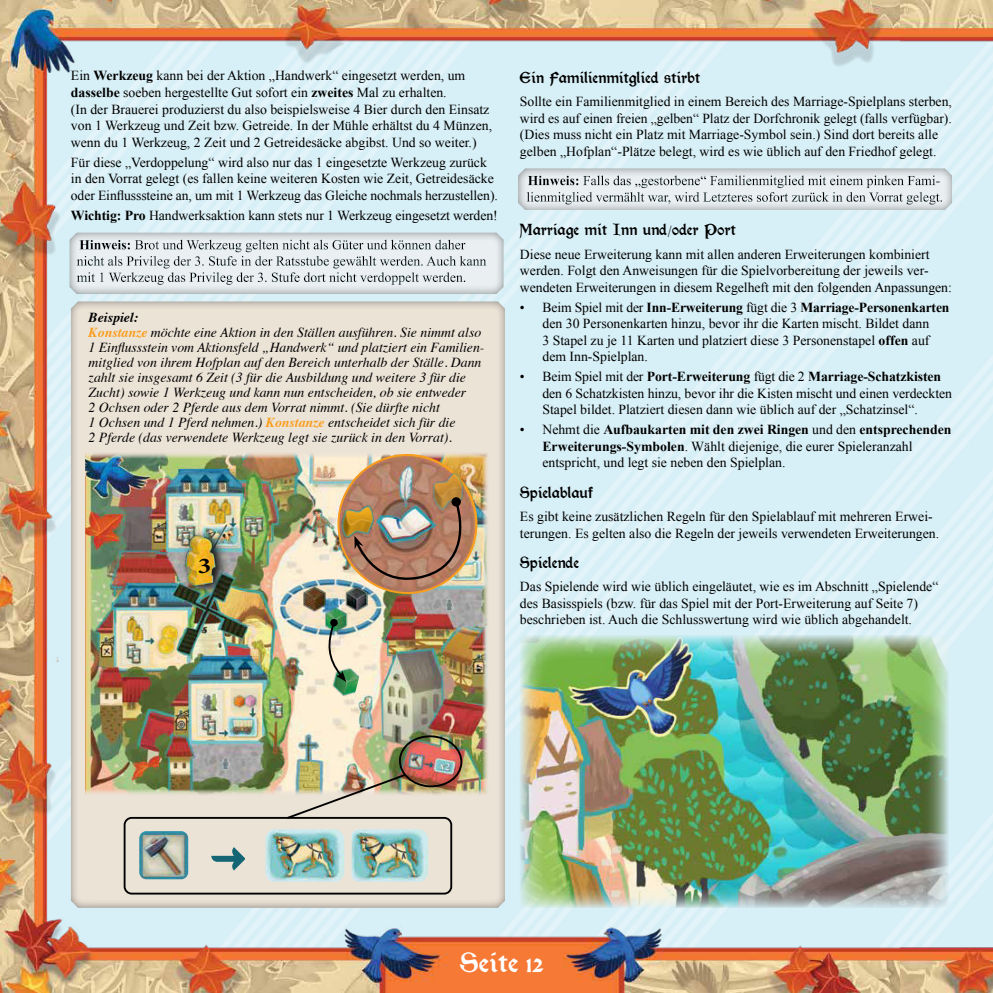
<style>
.page{position:relative;width:993px;height:993px;background:#fff}
.page>*{position:absolute;margin:0;border:0;box-sizing:border-box;transform-origin:0 0}
.t1{font:900 30px "Morris Roman";color:#fff;scale:1.1 1}
.t2{font:700 22.5px "Minion Pro";color:#000;scale:1.2 1}
.t3{font:900 17.5px "Morris Roman";color:#000}
.t4{font:13.75px/16.5px "Times New Roman";color:#000}
.t5{font:italic 13.75px/15px "Times";color:#000}
.s1{font-weight:700}
.s2{font-weight:700;color:#f99d1c}
.s3{font-size:22.5px}
</style>
<div class="page">
<img style="left:0;top:0;width:900px;height:992px">
<svg style="left:70px;top:300px;width:435px;height:608px;fill:#ece3d7"></svg>
<img style="left:85px;top:451px;width:403px;height:344px">
<div style="left:180px;top:527px;width:50px;height:70px;background:#000;opacity:.94"></div>
<img style="left:182px;top:534px;width:37px;height:54px">
<div style="left:124px;top:816px;width:328px;height:78px;border:2px solid #000;border-radius:7px"></div>
<div style="left:393px;top:727px;width:78px;height:67px;background:#000;opacity:.75"></div>
<img style="left:285px;top:733px;width:178px;height:87px">
<img style="left:520px;top:635px;width:380px;height:272px">
<svg style="left:68px;top:230px;width:447px;height:64px;fill:#e2eff1"></svg>
<svg style="left:517px;top:167px;width:383px;height:43px"></svg>
<img style="left:338px;top:455px;width:138px;height:137px">
<img style="left:337px;top:504px;width:17px;height:36px">
<img style="left:426px;top:470px;width:44px;height:42px">
<svg style="left:451px;top:497px;width:10px;height:9px"></svg>
<img style="left:354px;top:499px;width:111px;height:89px">
<img style="left:265px;top:828px;width:79px;height:53px">
<img style="left:351px;top:828px;width:77px;height:53px">
<img style="left:139px;top:830px;width:49px;height:49px">
<svg style="left:211px;top:846px;width:34px;height:24px"></svg>
<img style="left:900px;top:0;width:92px;height:992px">
<img style="left:328px;top:664px;width:32px;height:35px">
<img style="left:325px;top:608px;width:22px;height:24px">
<img style="left:346px;top:586px;width:22px;height:25px">
<img style="left:304px;top:586px;width:21px;height:25px">
<svg style="left:327px;top:618px;width:19px;height:63px"></svg>
<p class="t4" style="left:71px;top:69px;width:422px">Ein <span class="s1">Werkzeug</span> kann bei der Aktion „Handwerk“ eingesetzt werden, um <span class="s1">dasselbe</span> soeben hergestellte Gut sofort ein <span class="s1">zweites</span> Mal zu erhalten.<br>(In der Brauerei produzierst du also beispielsweise 4 Bier durch den Einsatz von 1 Werkzeug und Zeit bzw. Getreide. In der Mühle erhältst du 4 Münzen, wenn du 1 Werkzeug, 2 Zeit und 2 Getreidesäcke abgibst. Und so weiter.)</p>
<p class="t4" style="left:71px;top:155px;width:428px">Für diese „Verdoppelung“ wird also nur das 1 eingesetzte Werkzeug zurück in den Vorrat gelegt (es fallen keine weiteren Kosten wie Zeit, Getreidesäcke oder Einflusssteine an, um mit 1 Werkzeug das Gleiche nochmals herzustellen).</p>
<p class="t4" style="left:71px;top:208px;width:428px"><span class="s1">Wichtig: Pro</span> Handwerksaktion kann stets nur 1 Werkzeug eingesetzt werden!</p>
<p class="t5" style="left:89px;top:308px;width:397px"><span class="s1">Beispiel:<br></span><span class="s2">Konstanze</span> möchte eine Aktion in den Ställen ausführen. Sie nimmt also 1 Einflussstein vom Aktionsfeld „Handwerk“ und platziert ein Familien&shy;mitglied von ihrem Hofplan auf den Bereich unterhalb der Ställe. Dann zahlt sie insgesamt 6 Zeit (3 für die Ausbildung und weitere 3 für die Zucht) sowie 1 Werkzeug und kann nun entscheiden, ob sie entweder<br>2 Ochsen oder 2 Pferde aus dem Vorrat nimmt. (Sie dürfte nicht<br>1 Ochsen und 1 Pferd nehmen.) <span class="s2">Konstanze</span> entscheidet sich für die<br>2 Pferde (das verwendete Werkzeug legt sie zurück in den Vorrat).</p>
<h2 class="t2" style="left:198px;top:551px;width:13px">3</h2>
<p class="t3" style="left:520px;top:69px;width:182px">Ein Familienmitglied stirbt</p>
<p class="t4" style="left:520px;top:95px;width:433px">Sollte ein Familienmitglied in einem Bereich des Marriage-Spielplans sterben, wird es auf einen freien „gelben“ Platz der Dorfchronik gelegt (falls verfügbar). (Dies muss nicht ein Platz mit Marriage-Symbol sein.) Sind dort bereits alle gelben „Hofplan“-Plätze belegt, wird es wie üblich auf den Friedhof gelegt.</p>
<p class="t3" style="left:520px;top:221px;width:217px">Marriage mit Inn und/oder Port</p>
<p class="t4" style="left:520px;top:247px;width:433px">Diese neue Erweiterung kann mit allen anderen Erweiterungen kombiniert werden. Folgt den Anweisungen für die Spielvorbereitung der jeweils ver&shy;wendeten Erweiterungen in diesem Regelheft mit den folgenden Anpassungen:</p>
<p class="t4" style="left:542px;top:300px;width:408px;text-indent:-22px">• Beim Spiel mit der <span class="s1">Inn-Erweiterung</span> fügt die 3 <span class="s1">Marriage-Personenkarten </span>den 30 Personenkarten hinzu, bevor ihr die Karten mischt. Bildet dann<br>3 Stapel zu je 11 Karten und platziert diese 3 Personenstapel <span class="s1">offen</span> auf dem Inn-Spielplan.</p>
<p class="t4" style="left:542px;top:369px;width:411px;text-indent:-22px">• Beim Spiel mit der <span class="s1">Port-Erweiterung</span> fügt die 2 <span class="s1">Marriage-Schatzkisten </span>den 6 Schatzkisten hinzu, bevor ihr die Kisten mischt und einen verdeckten<br>Stapel bildet. Platziert diesen dann wie üblich auf der „Schatzinsel“.</p>
<p class="t4" style="left:542px;top:423px;width:410px;text-indent:-22px">• Nehmt die <span class="s1">Aufbaukarten mit den zwei Ringen</span> und den <span class="s1">entsprechenden<br>Erweiterungs-Symbolen</span>. Wählt diejenige, die eurer Spieleranzahl entspricht, und legt sie neben den Spielplan.</p>
<p class="t3" style="left:520px;top:484px;width:75px">Spielablauf</p>
<p class="t4" style="left:520px;top:509px;width:420px">Es gibt keine zusätzlichen Regeln für den Spielablauf mit mehreren Erwei&shy;terungen. Es gelten also die Regeln der jeweils verwendeten Erweiterungen.</p>
<p class="t3" style="left:520px;top:554px;width:61px">Spielende</p>
<p class="t4" style="left:520px;top:579px;width:420px">Das Spielende wird wie üblich eingeläutet, wie es im Abschnitt „Spielende“ des Basisspiels (bzw. für das Spiel mit der Port-Erweiterung auf Seite 7) beschrieben ist. Auch die Schlusswertung wird wie üblich abgehandelt.</p>
<h1 class="t1" style="left:459px;top:948px;width:78px">Seite <span class="s3">12</span></h1>
</div>
